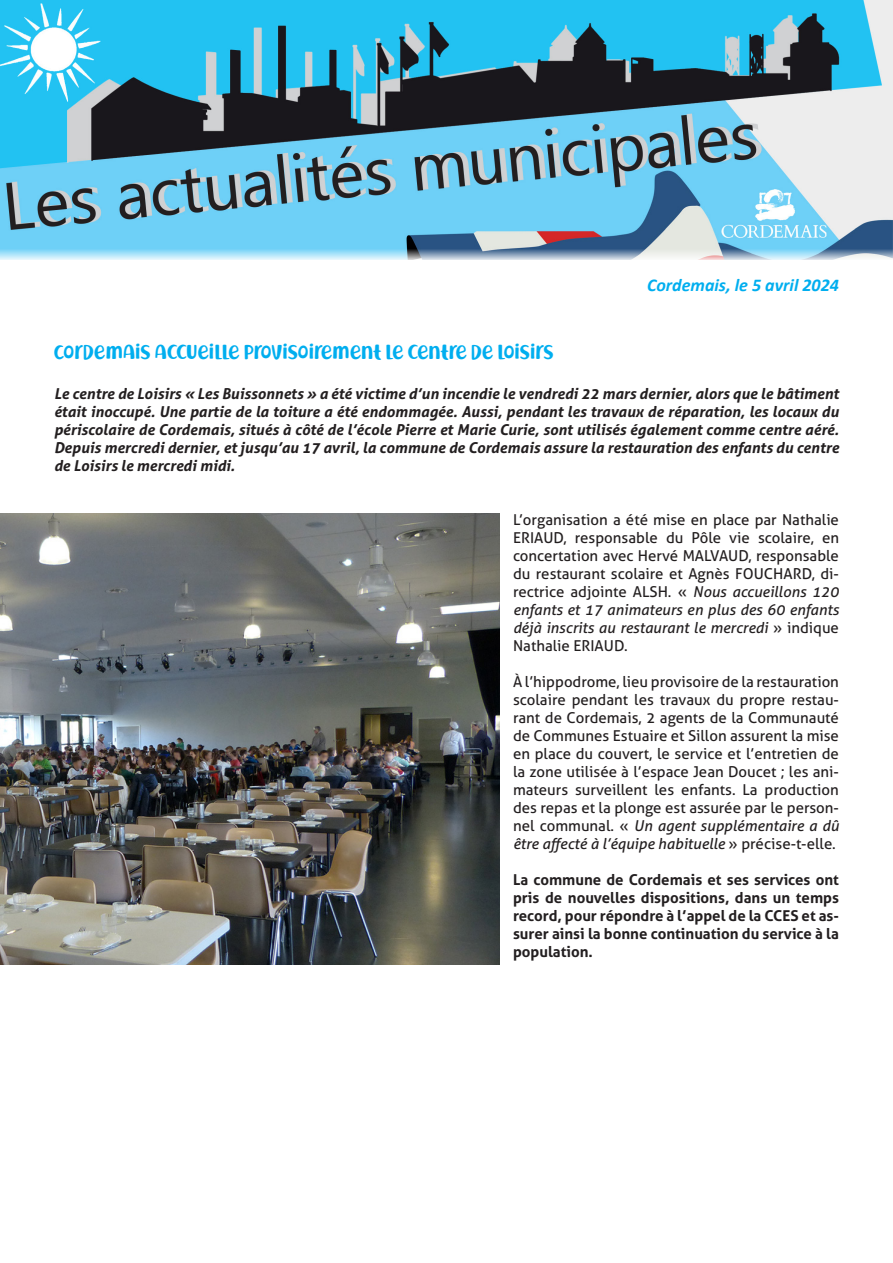
<style>
.page{position:relative;width:893px;height:1263px;background:#fff}
.page>*{position:absolute;margin:0;border:0;box-sizing:border-box;transform-origin:0 0}
.t1{font:21px "Richela Kids";letter-spacing:-.005em;color:#00aeef}
.t2{font:italic 700 18px "Calibri";color:#00aeef}
.t3{font:15px/18px "Aller";color:#231f20;text-align:justify}
.t4{font:italic 700 15px/18px "Aller";color:#231f20;text-align:justify}
.t5{font:700 15px/18px "Aller";color:#231f20;text-align:justify}
.s1{font-style:italic}
</style>
<div class="page">
<img style="left:0;top:0;width:893px;height:260px">
<img style="left:0;top:513px;width:500px;height:451px">
<p class="t2" style="left:647px;top:272px;width:193px">Cordemais, le 5 avril 2024</p>
<p class="t1" style="left:54px;top:339px;width:501px">CORDEMAIS ACCUEILLE PROVISOIREMENT LE CENTRE DE LOISIRS</p>
<p class="t4" style="left:54px;top:384px;width:786px">Le centre de Loisirs « Les Buissonnets » a été victime d’un incendie le vendredi 22 mars dernier, alors que le bâtiment était inoccupé. Une partie de la toiture a été endommagée. Aussi, pendant les travaux de réparation, les locaux du périscolaire de Cordemais, situés à côté de l’école Pierre et Marie Curie, sont utilisés également comme centre aéré.<br>Depuis mercredi dernier, et jusqu’au 17 avril, la commune de Cordemais assure la restauration des enfants du centre de Loisirs le mercredi midi.</p>
<p class="t3" style="left:513px;top:510px;width:327px">L’organisation a été mise en place par Nathalie ERIAUD, responsable du Pôle vie scolaire, en concertation avec Hervé MALVAUD, responsable du restaurant scolaire et Agnès FOUCHARD, di&shy;rectrice adjointe ALSH. « <span class="s1">Nous accueillons 120 enfants et 17 animateurs en plus des 60 enfants déjà inscrits au restaurant le mercredi</span> » indique Nathalie ERIAUD.</p>
<p class="t3" style="left:513px;top:672px;width:327px">À l’hippodrome, lieu provisoire de la restauration scolaire pendant les travaux du propre restau&shy;rant de Cordemais, 2 agents de la Communauté de Communes Estuaire et Sillon assurent la mise en place du couvert, le service et l’entretien de la zone utilisée à l’espace Jean Doucet ; les ani&shy;mateurs surveillent les enfants. La production des repas et la plonge est assurée par le person&shy;nel communal. « <span class="s1">Un agent supplémentaire a dû être affecté à l’équipe habituelle</span> » précise-t-elle.</p>
<p class="t5" style="left:513px;top:870px;width:327px">La commune de Cordemais et ses services ont pris de nouvelles dispositions, dans un temps record, pour répondre à l’appel de la CCES et as&shy;surer ainsi la bonne continuation du service à la population.</p>
</div>
